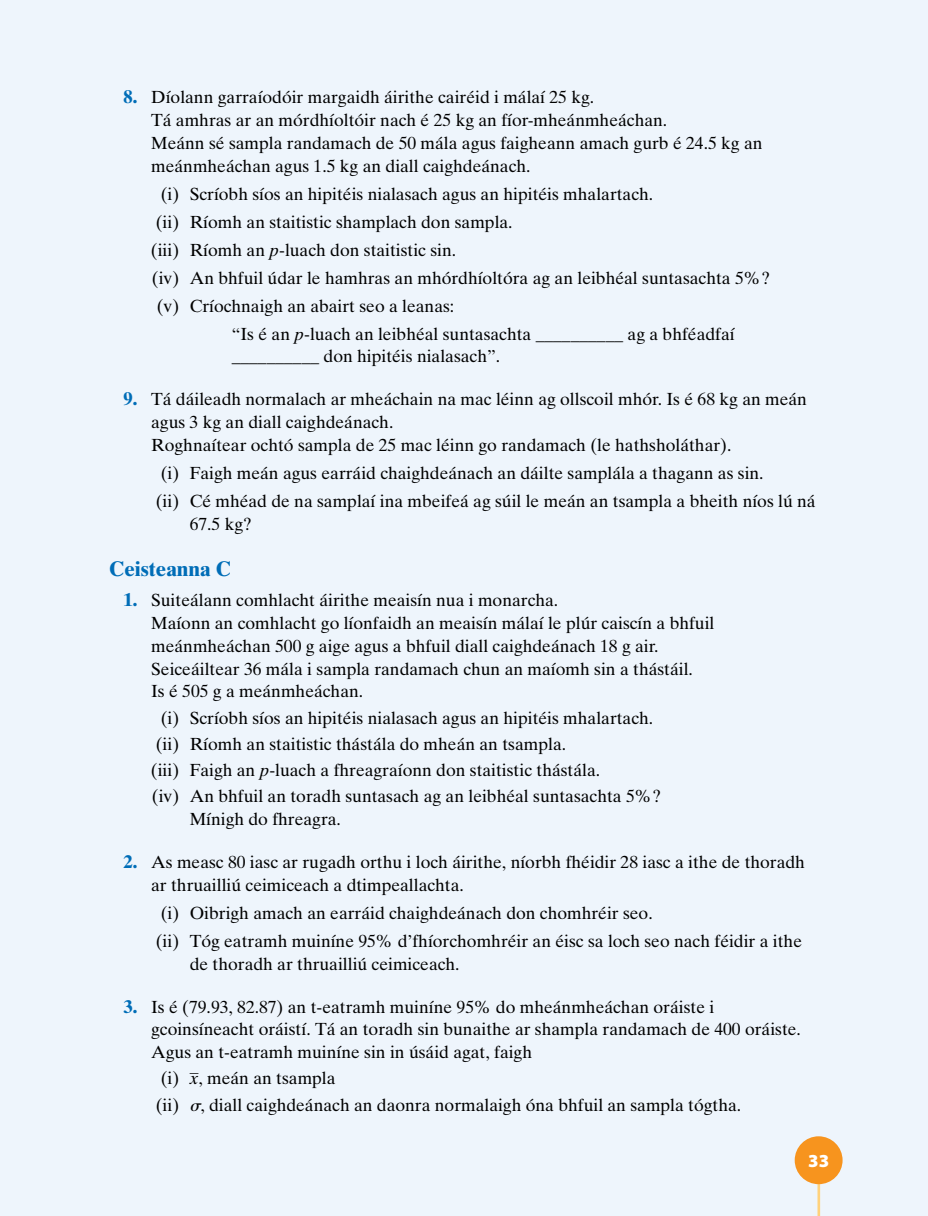
<style>
.page{position:relative;width:928px;height:1216px;background:#fff}
.page>*{position:absolute;margin:0;border:0;box-sizing:border-box;transform-origin:0 0}
.t1{font:700 21px "Times Ten";color:#006db7}
.t2{font:900 18.38px "Myriad Pro";color:#fff}
.t3{font:17.5px/22.8px "Times Ten";color:#000}
.t4{font:14px "Times Ten";color:#000;scale:1.25 1}
.s1{font-weight:700;font-size:18.38px;color:#006db7}
.s2{font-style:italic}
.s3{font-family:"Mathematical Pi One";font-style:italic}
</style>
<div class="page">
<div style="left:0;top:0;width:928px;height:1215px;background:#eef5fc"></div>
<hr style="left:817px;top:1177px;width:3px;height:38px;background:#ffd27c">
<div style="left:794px;top:1136px;width:48px;height:48px;background:#f7941e;border-radius:50%"></div>
<p class="t3" style="left:151px;top:86px;width:613px;text-indent:-28px"><span class="s1">8.</span> Díolann garraíodóir margaidh áirithe cairéid i málaí 25 kg.<br>Tá amhras ar an mórdhíoltóir nach é 25 kg an fíor-mheánmheáchan.<br>Meánn sé sampla randamach de 50 mála agus faigheann amach gurb é 24.5 kg an meánmheáchan agus 1.5 kg an diall caighdeánach.</p>
<p class="t3" style="left:161px;top:182px;width:494px">(i) Scríobh síos an hipitéis nialasach agus an hipitéis mhalartach.</p>
<p class="t3" style="left:156px;top:210px;width:358px">(ii) Ríomh an staitistic shamplach don sampla.</p>
<p class="t3" style="left:151px;top:238px;width:307px">(iii) Ríomh an <span class="s2">p</span>-luach don staitistic sin.</p>
<p class="t3" style="left:152px;top:266px;width:619px">(iv) An bhfuil údar le hamhras an mhórdhíoltóra ag an leibhéal suntasachta 5%?</p>
<p class="t3" style="left:157px;top:294px;width:299px">(v) Críochnaigh an abairt seo a leanas:</p>
<p class="t3" style="left:232px;top:322px;width:504px">“Is é an <span class="s2">p</span>-luach an leibhéal suntasachta __________ ag a bhféadfaí</p>
<p class="t3" style="left:232px;top:345px;width:270px">__________ don hipitéis nialasach”.</p>
<p class="t3" style="left:151px;top:388px;width:657px;text-indent:-28px"><span class="s1">9.</span> Tá dáileadh normalach ar mheáchain na mac léinn ag ollscoil mhór. Is é 68 kg an meán agus 3 kg an diall caighdeánach.<br>Roghnaítear ochtó sampla de 25 mac léinn go randamach (le hathsholáthar).</p>
<p class="t3" style="left:156px;top:458px;width:661px;line-height:28px">(i) Faigh meán agus earráid chaighdeánach an dáilte samplála a thagann as sin.<br>(ii) Cé mhéad de na samplaí ina mbeifeá ag súil le meán an tsampla a bheith níos lú ná</p>
<p class="t3" style="left:190px;top:512px;width:64px">67.5 kg?</p>
<p class="t1" style="left:109px;top:555px;width:123px">Ceisteanna C</p>
<p class="t3" style="left:151px;top:589px;width:565px;text-indent:-28px"><span class="s1">1.</span> Suiteálann comhlacht áirithe meaisín nua i monarcha.<br>Maíonn an comhlacht go líonfaidh an meaisín málaí le plúr caiscín a bhfuil meánmheáchan 500 g aige agus a bhfuil diall caighdeánach 18 g air.<br>Seiceáiltear 36 mála i sampla randamach chun an maíomh sin a thástáil.<br>Is é 505 g a meánmheáchan.</p>
<p class="t3" style="left:151px;top:704px;width:511px;line-height:26.2px;text-indent:10px">(i) Scríobh síos an hipitéis nialasach agus an hipitéis mhalartach. (ii) Ríomh an staitistic thástála do mheán an tsampla.<br>(iii) Faigh an <span class="s2">p</span>-luach a fhreagraíonn don staitistic thástála.<br>(iv) An bhfuil an toradh suntasach ag an leibhéal suntasachta 5%?</p>
<p class="t3" style="left:190px;top:807px;width:153px">Mínigh do fhreagra.</p>
<p class="t3" style="left:151px;top:850px;width:655px;text-indent:-28px"><span class="s1">2.</span> As measc 80 iasc ar rugadh orthu i loch áirithe, níorbh fhéidir 28 iasc a ithe de thoradh ar thruailliú ceimiceach a dtimpeallachta.</p>
<p class="t3" style="left:156px;top:898px;width:647px;line-height:28px">(i) Oibrigh amach an earráid chaighdeánach don chomhréir seo.<br>(ii) Tóg eatramh muiníne 95% d’fhíorchomhréir an éisc sa loch seo nach féidir a ithe</p>
<p class="t3" style="left:190px;top:952px;width:271px">de thoradh ar thruailliú ceimiceach.</p>
<p class="t3" style="left:151px;top:995px;width:651px;text-indent:-28px"><span class="s1">3.</span> Is é (79.93, 82.87) an t-eatramh muiníne 95% do mheánmheáchan oráiste i gcoinsíneacht oráistí. Tá an toradh sin bunaithe ar shampla randamach de 400 oráiste.<br>Agus an t-eatramh muiníne sin in úsáid agat, faigh</p>
<p class="t3" style="left:161px;top:1066px;width:20px">(i)</p>
<p class="t4" style="left:190px;top:1059px;width:8px">_</p>
<p class="t3" style="left:156px;top:1065px;width:587px;line-height:26.2px;text-indent:34px"><span class="s2">x</span>, meán an tsampla<br>(ii) <span class="s3">s</span>, diall caighdeánach an daonra normalaigh óna bhfuil an sampla tógtha.</p>
<p class="t2" style="left:808px;top:1149px;width:23px">33</p>
</div>
